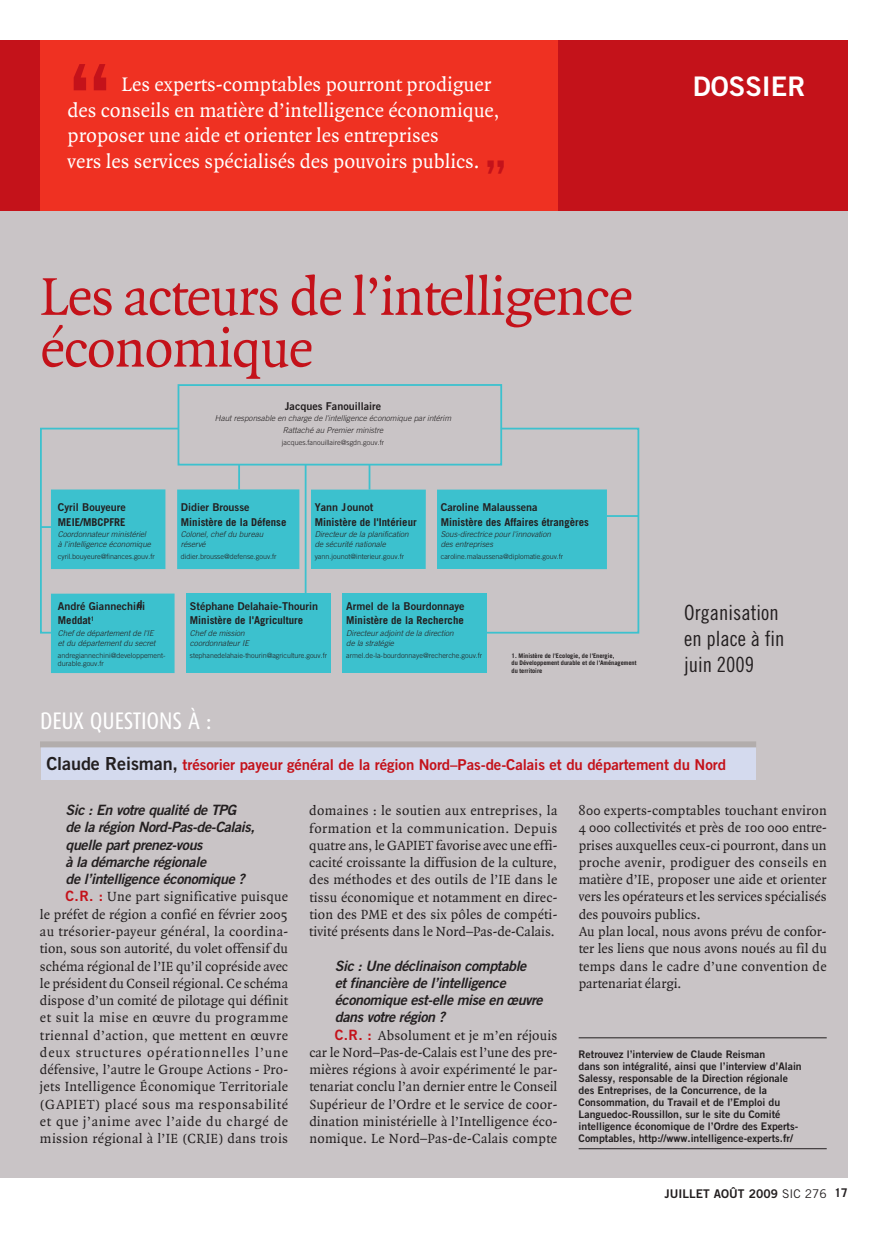
<style>
.page{position:relative;width:888px;height:1258px;background:#fff}
.page>*{position:absolute;margin:0;border:0;box-sizing:border-box;transform-origin:0 0}
.t1{font:90px "Trade Gothic Bold Two";color:#c4121a}
.t2{font:57px/51.8px "Quadraat";letter-spacing:-.025em;color:#c4121a}
.t3{font:45px "Trade Gothic Bold Two";color:#c4121a}
.t4{font:27px "Trade Gothic Bold Two";color:#fff}
.t5{font:24px "Dax Condensed";color:#fff}
.t6{font:21px/25.5px "Quadraat";color:#fff}
.t7{font:21px/26.2px "Trade Gothic Cond Eighteen";color:#231f20}
.t8{font:15px "Trade Gothic Bold Two";letter-spacing:-.005em;color:#c4121a}
.t9{font:14.25px/17.2px "Quadraat";color:#231f20;text-align:justify}
.t10{font:italic 14.25px/17.2px "Trade Gothic Bold Two";letter-spacing:-.025em;color:#231f20}
.t11{font:12px "Trade Gothic";color:#231f20}
.t12{font:12px "Trade Gothic Bold Two";color:#231f20}
.t13{font:700 10.8px "Trade Gothic";color:#231f20}
.t14{font:10.8px "Trade Gothic Bold Two";color:#231f20}
.t15{font:10.5px/12px "Trade Gothic Bold Two";color:#231f20}
.t16{font:italic 300 8.1px/9.8px "Trade Gothic";color:#231f20}
.t17{font:300 7.2px/8.7px "Trade Gothic";color:#231f20}
.t18{font:700 6.3px/7.5px "Trade Gothic";color:#231f20}
.s1{font-size:18px;color:#231f20}
.s2{font-family:"Trade Gothic Bold Two";color:#c4121a}
.s3{font-family:"Trade Gothic Bold Two"}
.s4{font-weight:700}
</style>
<div class="page">
<div style="left:0;top:40px;width:848px;height:1137px;background:#c9c4c6"></div>
<div style="left:0;top:40px;width:848px;height:170px;background:#c4121a"></div>
<div style="left:40px;top:40px;width:517px;height:170px;background:#ef3122"></div>
<div style="left:41px;top:743px;width:714px;height:36px;background:#d4daee"></div>
<div style="left:40px;top:741px;width:716px;height:6px;background:#b2adac"></div>
<hr style="left:579px;top:1037px;width:248px;height:1px;background:#231f20">
<hr style="left:579px;top:1148px;width:248px;height:1px;background:#231f20">
<div style="left:186px;top:594px;width:144px;height:79px;background:#3cc1ce"></div>
<div style="left:342px;top:594px;width:144px;height:79px;background:#3cc1ce"></div>
<div style="left:178px;top:384px;width:324px;height:81px;border:2px solid #3cc1ce"></div>
<div style="left:51px;top:593px;width:124px;height:80px;background:#3cc1ce"></div>
<svg style="left:40px;top:427px;width:599px;height:207px"></svg>
<h1 class="t1" style="left:70px;top:42px;width:41px">“</h1>
<h3 class="t6" style="left:122px;top:72px;width:371px">Les experts-comptables pourront prodiguer</h3>
<h3 class="t4" style="left:693px;top:70px;width:114px">DOSSIER</h3>
<h3 class="t6" style="left:68px;top:98px;width:434px">des conseils en matière d’intelligence économique, proposer une aide et orienter les entreprises<br>vers les services spécialisés des pouvoirs publics.</h3>
<h3 class="t3" style="left:486px;top:149px;width:21px">”</h3>
<h2 class="t2" style="left:40px;top:273px;width:595px">Les acteurs de l’intelligence économique</h2>
<p class="t14" style="left:285px;top:399px;width:98px">Jacques Fanouillaire</p>
<p class="t16" style="left:215px;top:413px;width:238px;line-height:11.6px;text-align:center">Haut responsable en charge de l'intelligence économique par intérim<br>Rattaché au Premier ministre</p>
<p class="t17" style="left:282px;top:438px;width:104px">jacques.fanouillaire@sgdn.gouv.fr</p>
<p class="t14" style="left:58px;top:500px;width:70px">Cyril Bouyeure</p>
<p class="t13" style="left:58px;top:515px;width:69px">MEIE/MBCPFRE</p>
<p class="t16" style="left:58px;top:529px;width:95px">Coordonnateur ministériel à l'intelligence économique</p>
<p class="t17" style="left:58px;top:552px;width:98px">cyril.bouyeure@finances.gouv.fr</p>
<p class="t13" style="left:137px;top:597px;width:7px">d</p>
<p class="t14" style="left:58px;top:599px;width:89px">André Giannechini</p>
<p class="t13" style="left:58px;top:614px;width:38px">Meddat<sup>1</sup></p>
<p class="t16" style="left:58px;top:628px;width:99px">Chef de département de l'IE et du département du secret</p>
<p class="t17" style="left:58px;top:651px;width:109px">andregiannechini@developpement&shy;durable.gouv.fr</p>
<p class="t14" style="left:181px;top:500px;width:70px">Didier Brousse</p>
<p class="t13" style="left:181px;top:515px;width:107px">Ministère de la Défense</p>
<p class="t16" style="left:181px;top:529px;width:84px">Colonel, chef du bureau réservé</p>
<p class="t17" style="left:181px;top:552px;width:97px">didier.brousse@defense.gouv.fr</p>
<p class="t14" style="left:315px;top:500px;width:60px">Yann J ounot</p>
<p class="t13" style="left:315px;top:515px;width:103px">Ministère de l'Intérieur</p>
<p class="t16" style="left:315px;top:529px;width:96px">Directeur de la planification de sécurité nationale</p>
<p class="t17" style="left:315px;top:552px;width:91px">yann.jounot@interieur.gouv.fr</p>
<p class="t14" style="left:441px;top:500px;width:98px">Caroline Malaussena</p>
<p class="t13" style="left:441px;top:515px;width:150px">Ministère des Affaires étrangères</p>
<p class="t16" style="left:441px;top:529px;width:112px">Sous-directrice pour l'innovation des entreprises</p>
<p class="t17" style="left:441px;top:552px;width:124px">caroline.malaussena@diplomatie.gouv.fr</p>
<p class="t14" style="left:190px;top:599px;width:130px">Stéphane Delahaie-Thourin</p>
<p class="t13" style="left:190px;top:614px;width:115px">Ministère de l'Agriculture</p>
<p class="t16" style="left:190px;top:628px;width:60px">Chef de mission coordonnateur IE</p>
<p class="t17" style="left:190px;top:651px;width:139px">stephanedelahaie-thourin@agriculture.gouv.fr</p>
<p class="t14" style="left:346px;top:599px;width:120px">Armel de la Bourdonnaye</p>
<p class="t13" style="left:346px;top:614px;width:119px">Ministère de la Recherche</p>
<p class="t16" style="left:346px;top:628px;width:109px">Directeur adjoint de la direction de la stratégie</p>
<p class="t17" style="left:346px;top:651px;width:138px">armel.de-la-bourdonnaye@recherche.gouv.fr</p>
<p class="t18" style="left:511px;top:652px;width:126px">1. Ministère de l'Ecologie, de l'Energie,<br>du Développement durable et de l'Aménagement du territoire</p>
<h3 class="t7" style="left:684px;top:599px;width:102px">Organisation en place à fin juin 2009</h3>
<h3 class="t5" style="left:40px;top:707px;width:61px">DEUX QUESTIONS</h3>
<h3 class="t5" style="left:188px;top:707px;width:25px">À:</h3>
<p class="t8" style="left:46px;top:755px;width:681px"><span class="s1">Claude Reisman,</span> trésorier payeur général de la région Nord–Pas-de-Calais et du département du Nord</p>
<p class="t10" style="left:66px;top:801px;width:191px">Sic : En votre qualité de TPG<br>de la région Nord-Pas-de-Calais, quelle part prenez-vous<br>à la démarche régionale<br>de l’intelligence économique ?</p>
<p class="t9" style="left:40px;top:889px;width:250px;text-indent:26px"><span class="s2">C.R. :</span> Une part significative puisque le préfet de région a confié en février 2005 au trésorier-payeur général, la coordina&shy;tion, sous son autorité, du volet offensif du schéma régional de l’IE qu’il copréside avec le président du Conseil régional. Ce schéma dispose d’un comité de pilotage qui définit et suit la mise en œuvre du programme triennal d’action, que mettent en œuvre deux structures opérationnelles l’une défensive, l’autre le Groupe Actions - Pro&shy;jets Intelligence Économique Territoriale (GAPIET) placé sous ma responsabilité et que j’anime avec l’aide du chargé de mission régional à l’IE (CRIE) dans trois</p>
<p class="t9" style="left:579px;top:802px;width:250px;text-align:left">800 experts-comptables touchant environ 4 000 collectivités et près de 100 000 entre&shy;prises auxquelles ceux-ci pourront, dans un proche avenir, prodiguer des conseils en matière d’IE, proposer une aide et orienter vers les opérateurs et les services spécialisés des pouvoirs publics.<br>Au plan local, nous avons prévu de confor&shy;ter les liens que nous avons noués au fil du temps dans le cadre d’une convention de partenariat élargi.</p>
<p class="t9" style="left:309px;top:802px;width:250px">domaines : le soutien aux entreprises, la formation et la communication. Depuis quatre ans, le GAPIET favorise avec une effi&shy;cacité croissante la diffusion de la culture, des méthodes et des outils de l’IE dans le tissu économique et notamment en direc&shy;tion des PME et des six pôles de compéti&shy;tivité présents dans le Nord–Pas-de-Calais.</p>
<p class="t10" style="left:335px;top:957px;width:209px">Sic : Une déclinaison comptable<br>et financière de l’intelligence économique est-elle mise en œuvre dans votre région ?</p>
<p class="t9" style="left:309px;top:1027px;width:250px;text-indent:25px"><span class="s2">C.R. :</span> Absolument et je m’en réjouis car le Nord–Pas-de-Calais est l’une des pre&shy;mières régions à avoir expérimenté le par&shy;tenariat conclu l’an dernier entre le Conseil Supérieur de l’Ordre et le service de coor&shy;dination ministérielle à l’Intelligence éco&shy;nomique. Le Nord–Pas-de-Calais compte</p>
<p class="t15" style="left:579px;top:1048px;width:225px">Retrouvez l’interview de Claude Reisman<br>dans son intégralité, ainsi que l’interview d’Alain Salessy, responsable de la Direction régionale des Entreprises, de la Concurrence, de la Consommation, du Travail et de l’Emploi du Languedoc-Roussillon, sur le site du Comité intelligence économique de l’Ordre des Experts-Comptables, http://www.intelligence-experts.fr/</p>
<p class="t12" style="left:665px;top:1186px;width:8px">juiLLET</p>
<p class="t12" style="left:714px;top:1186px;width:9px">AOÛT</p>
<p class="t11" style="left:749px;top:1186px;width:101px"><span class="s3">2009</span> Sic 276 <span class="s4">17</span></p>
</div>
